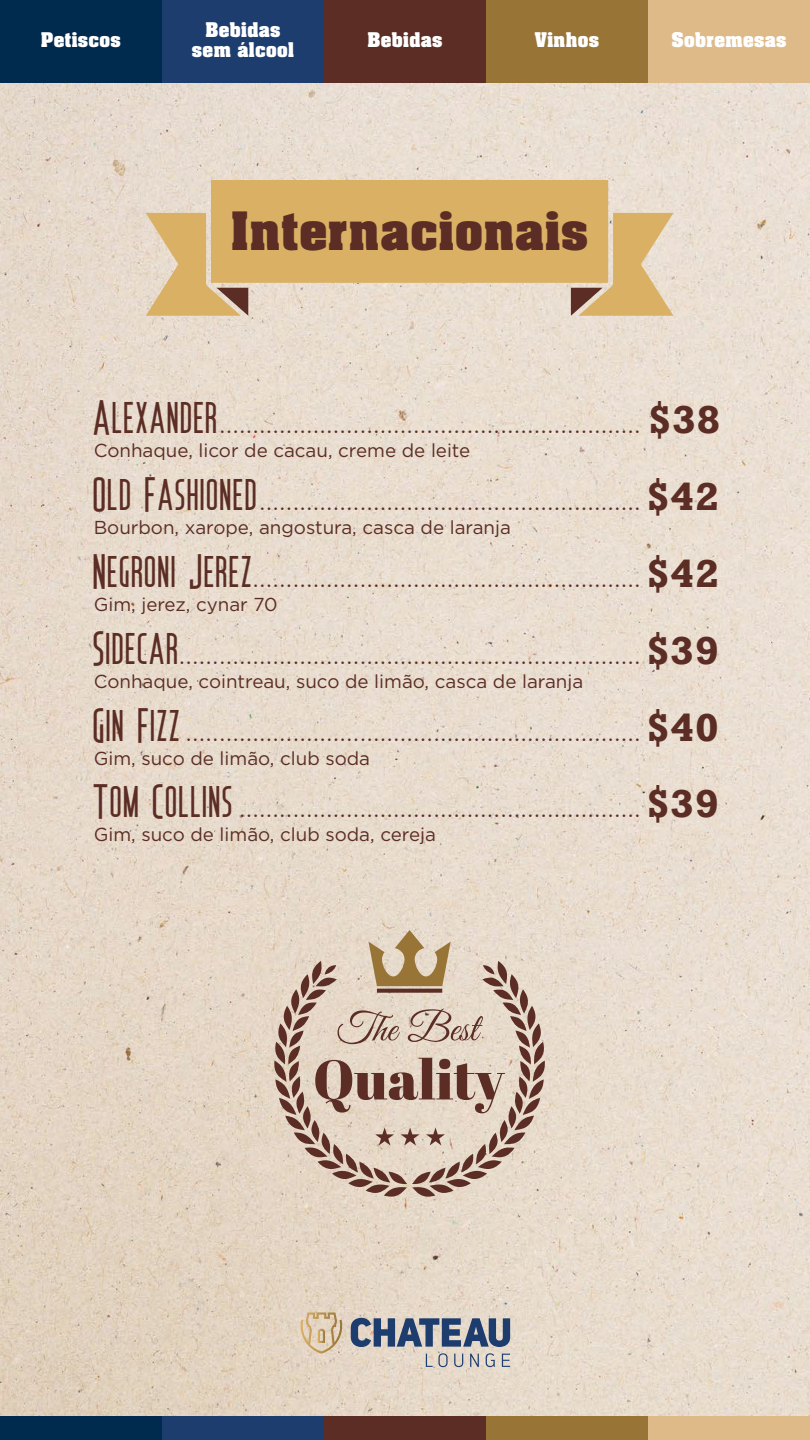
<style>
.page{position:relative;width:810px;height:1440px;background:#fff}
.page>*{position:absolute;margin:0;border:0;box-sizing:border-box;transform-origin:0 0}
.t1{font:700 45px "Aachen";letter-spacing:.02em;color:#5b2d24}
.t2{font:34.72px "The Seasons Sans";letter-spacing:.05em;color:#5b2d24}
.t3{font:18.75px "Gotham";color:#5b2d24}
.t4{font:700 17.25px/20.7px "Aachen";letter-spacing:.02em;color:#fff;text-align:center}
.s1{font-family:"Rockwell";font-weight:700;font-size:36.53px}
</style>
<div class="page">
<img style="left:0;top:82px;width:810px;height:1334px">
<div style="left:0;top:1416px;width:162px;height:24px;background:#002a4e"></div>
<div style="left:162px;top:1416px;width:162px;height:24px;background:#1d3d6f"></div>
<div style="left:324px;top:1416px;width:162px;height:24px;background:#5b2d24"></div>
<div style="left:486px;top:1416px;width:162px;height:24px;background:#987536"></div>
<div style="left:648px;top:1416px;width:162px;height:24px;background:#deba88"></div>
<svg style="left:146px;top:180px;width:527px;height:136px"></svg>
<svg style="left:273px;top:930px;width:273px;height:267px"></svg>
<svg style="left:351px;top:1318px;width:159px;height:29px"></svg>
<svg style="left:426px;top:1353px;width:22px;height:14px"></svg>
<svg style="left:454px;top:1354px;width:9px;height:13px"></svg>
<svg style="left:470px;top:1354px;width:9px;height:13px"></svg>
<svg style="left:486px;top:1353px;width:9px;height:14px"></svg>
<svg style="left:502px;top:1354px;width:8px;height:13px"></svg>
<svg style="left:300px;top:1312px;width:43px;height:42px"></svg>
<div style="left:0;top:0;width:162px;height:82px;background:#002a4e"></div>
<div style="left:162px;top:0;width:162px;height:82px;background:#1d3d6f"></div>
<div style="left:324px;top:0;width:162px;height:82px;background:#5b2d24"></div>
<div style="left:486px;top:0;width:162px;height:82px;background:#987536"></div>
<div style="left:648px;top:0;width:162px;height:82px;background:#deba88"></div>
<p class="t4" style="left:41px;top:29px;width:82px">Petiscos</p>
<p class="t4" style="left:192px;top:19px;width:104px">Bebidas sem álcool</p>
<p class="t4" style="left:367px;top:29px;width:77px">Bebidas</p>
<p class="t4" style="left:535px;top:29px;width:66px">Vinhos</p>
<p class="t4" style="left:671px;top:29px;width:117px">Sobremesas</p>
<p class="t1" style="left:231px;top:198px;width:359px">Internacionais</p>
<p class="t2" style="left:94px;top:389px;width:628px">Alexander............................................................... <span class="s1">$38</span></p>
<p class="t3" style="left:94px;top:440px;width:378px">Conhaque, licor de cacau, creme de leite</p>
<p class="t2" style="left:94px;top:466px;width:626px">Old Fashioned......................................................... <span class="s1">$42</span></p>
<p class="t3" style="left:94px;top:517px;width:419px">Bourbon, xarope, angostura, casca de laranja</p>
<p class="t2" style="left:94px;top:543px;width:626px">Negroni Jerez.......................................................... <span class="s1">$42</span></p>
<p class="t3" style="left:94px;top:594px;width:185px">Gim, jerez, cynar 70</p>
<p class="t2" style="left:94px;top:620px;width:626px">Sidecar..................................................................... <span class="s1">$39</span></p>
<p class="t3" style="left:94px;top:671px;width:491px">Conhaque, cointreau, suco de limão, casca de laranja</p>
<p class="t2" style="left:94px;top:697px;width:626px">Gin Fizz .................................................................... <span class="s1">$40</span></p>
<p class="t3" style="left:94px;top:747px;width:278px">Gim, suco de limão, club soda</p>
<p class="t2" style="left:94px;top:774px;width:626px">Tom Collins ............................................................ <span class="s1">$39</span></p>
<p class="t3" style="left:94px;top:824px;width:344px">Gim, suco de limão, club soda, cereja</p>
</div>
